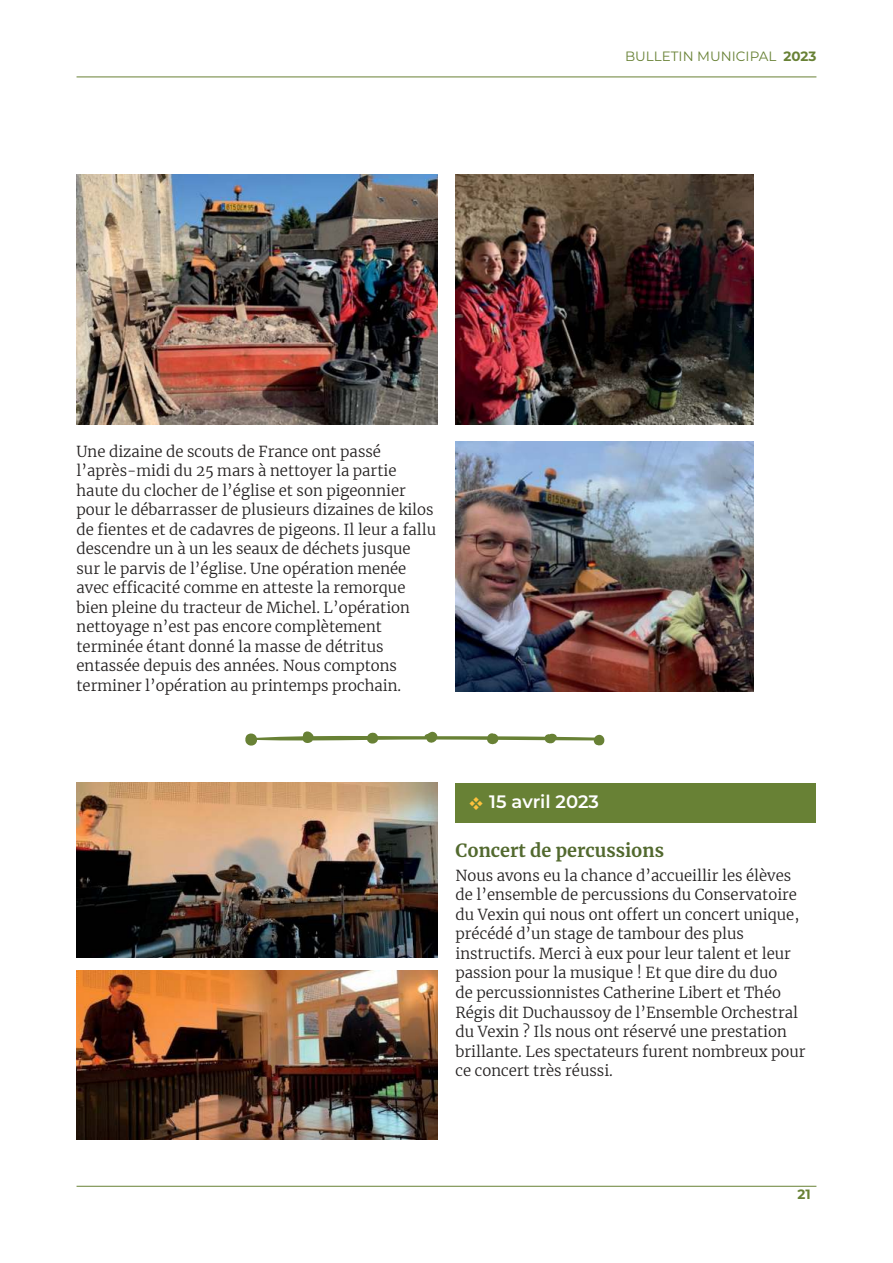
<style>
.page{position:relative;width:893px;height:1263px;background:#fff}
.page>*{position:absolute;margin:0;border:0;box-sizing:border-box;transform-origin:0 0}
.t1{font:700 18px "Merriweather";color:#52692e}
.t2{font:600 18px "Montserrat";color:#fff}
.t3{font:300 15px/19.5px "Merriweather";color:#221f1f}
.t4{font:13.5px "Montserrat";color:#688135}
.t5{font:700 13.5px "Montserrat";color:#688135}
.s1{font-weight:700}
.s2{color:#fec23d}
</style>
<div class="page">
<hr style="left:77px;top:1186px;width:739px;height:1px;background:#688135">
<hr style="left:77px;top:77px;width:739px;height:1px;background:#688135">
<img style="left:455px;top:442px;width:298px;height:250px">
<img style="left:455px;top:174px;width:298px;height:250px">
<img style="left:77px;top:174px;width:360px;height:250px">
<div style="left:455px;top:783px;width:361px;height:39px;background:#688135"></div>
<svg style="left:245px;top:731px;width:360px;height:15px"></svg>
<img style="left:77px;top:970px;width:360px;height:170px">
<img style="left:77px;top:783px;width:360px;height:174px">
<p class="t4" style="left:625px;top:51px;width:193px">BULLETIN MUNICIPAL <span class="s1">2023</span></p>
<p class="t3" style="left:77px;top:441px;width:361px">Une dizaine de scouts de France ont passé l’après-midi du 25 mars à nettoyer la partie haute du clocher de l’église et son pigeonnier pour le débarrasser de plusieurs dizaines de kilos de fientes et de cadavres de pigeons. Il leur a fallu descendre un à un les seaux de déchets jusque sur le parvis de l’église. Une opération menée avec efficacité comme en atteste la remorque bien pleine du tracteur de Michel. L’opération nettoyage n’est pas encore complètement terminée étant donné la masse de détritus entassée depuis des années. Nous comptons terminer l’opération au printemps prochain.</p>
<p class="t2" style="left:468px;top:794px;width:132px"><span class="s2">❖</span> 15 avril 2023</p>
<p class="t1" style="left:455px;top:839px;width:210px">Concert de percussions</p>
<p class="t3" style="left:455px;top:866px;width:352px">Nous avons eu la chance d’accueillir les élèves de l’ensemble de percussions du Conservatoire du Vexin qui nous ont offert un concert unique, précédé d’un stage de tambour des plus instructifs. Merci à eux pour leur talent et leur passion pour la musique ! Et que dire du duo<br>de percussionnistes Catherine Libert et Théo Régis dit Duchaussoy de l’Ensemble Orchestral du Vexin ? Ils nous ont réservé une prestation brillante. Les spectateurs furent nombreux pour ce concert très réussi.</p>
<p class="t5" style="left:797px;top:1187px;width:15px">21</p>
</div>
